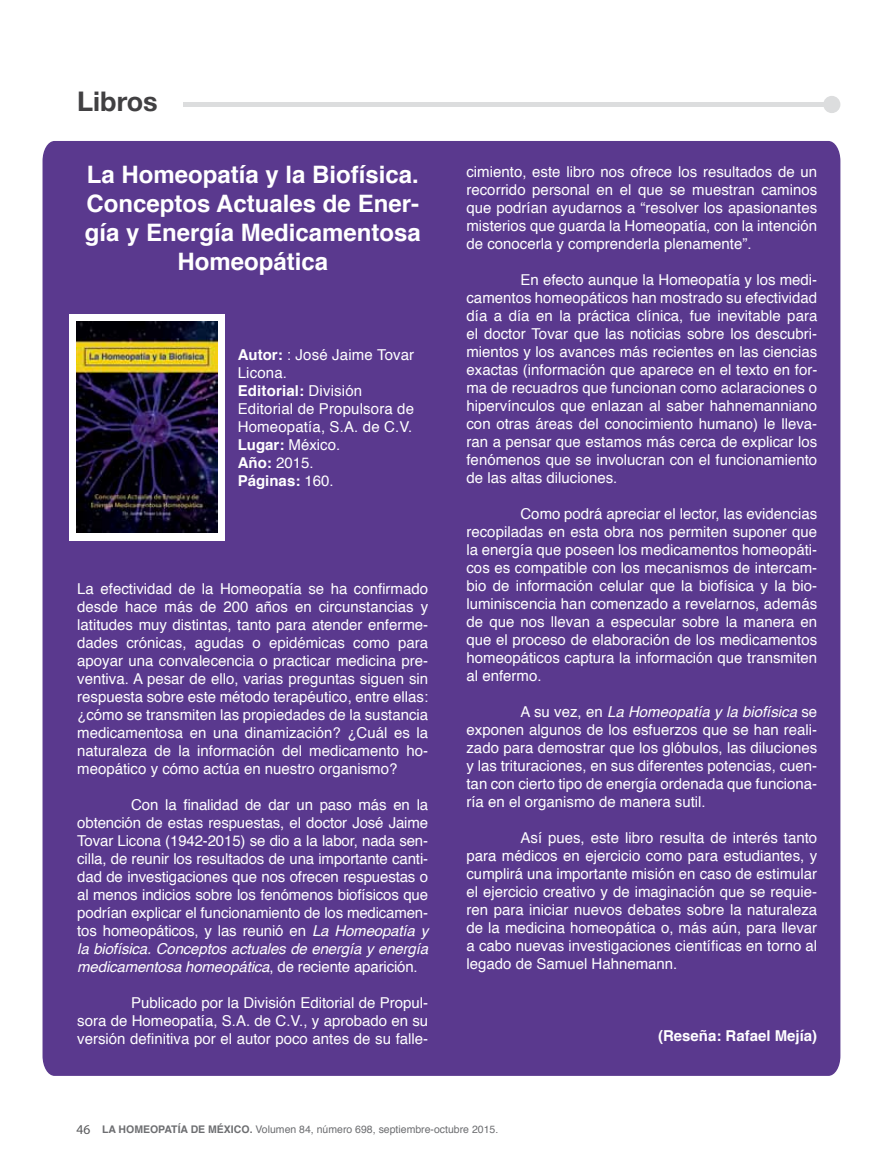
<style>
.page{position:relative;width:893px;height:1170px;background:#fff}
.page>*{position:absolute;margin:0;border:0;box-sizing:border-box;transform-origin:0 0}
.t1{font:700 27px "Helvetica Neue";color:#414042}
.t2{font:700 24px/28.8px "Helvetica";color:#fff;text-align:center}
.t3{font:15px/18px "Helvetica";color:#fff;text-align:justify}
.t4{font:700 15px "Helvetica";color:#fff}
.t5{font:10.5px "Helvetica";color:#6d6e71}
.s1{font-weight:700}
.s2{font-style:italic}
.s3{font-family:"Myriad Pro";font-size:13.5px;color:#58595b}
</style>
<div class="page">
<div style="left:43px;top:141px;width:797px;height:934px;background:#5a398e"></div>
<div style="left:184px;top:102px;width:641px;height:5px;background:#dcddde"></div>
<div style="left:823px;top:96px;width:17px;height:17px;background:#dcddde;border-radius:50%"></div>
<div style="left:69px;top:314px;width:156px;height:226px;background:#fff"></div>
<img style="left:77px;top:321px;width:140px;height:211px">
<hr style="left:892px;top:419px;width:1px;height:318px;background:#9d3345">
<h1 class="t1" style="left:77px;top:80px;width:82px">Libros</h1>
<h2 class="t2" style="left:85px;top:161px;width:338px">La Homeopatía y la Biofísica.<br>Conceptos Actuales de Ener&shy;gía y Energía Medicamentosa<br>Homeopática</h2>
<p class="t3" style="left:238px;top:346px;width:178px;text-align:left"><span class="s1">Autor:</span> : José Jaime Tovar<br>Licona.<br><span class="s1">Editorial:</span> División<br>Editorial de Propulsora de<br>Homeopatía, S.A. de C.V.<br><span class="s1">Lugar:</span> México.<br><span class="s1">Año:</span> 2015.<br><span class="s1">Páginas:</span> 160.</p>
<p class="t3" style="left:77px;top:580px;width:352px">La efectividad de la Homeopatía se ha confirmado desde hace más de 200 años en circunstancias y latitudes muy distintas, tanto para atender enferme&shy;dades crónicas, agudas o epidémicas como para apoyar una convalecencia o practicar medicina pre&shy;ventiva. A pesar de ello, varias preguntas siguen sin respuesta sobre este método terapéutico, entre ellas: ¿cómo se transmiten las propiedades de la sustancia medicamentosa en una dinamización? ¿Cuál es la naturaleza de la información del medicamento ho&shy;meopático y cómo actúa en nuestro organismo?</p>
<p class="t3" style="left:77px;top:796px;width:352px;text-indent:54px">Con la finalidad de dar un paso más en la obtención de estas respuestas, el doctor José Jaime Tovar Licona (1942-2015) se dio a la labor, nada sen&shy;cilla, de reunir los resultados de una importante canti&shy;dad de investigaciones que nos ofrecen respuestas o al menos indicios sobre los fenómenos biofísicos que podrían explicar el funcionamiento de los medicamen&shy;tos homeopáticos, y las reunió en <span class="s2">La Homeopatía y la biofísica. Conceptos actuales de energía y energía medicamentosa homeopática</span>, de reciente aparición.</p>
<p class="t3" style="left:77px;top:994px;width:352px;text-indent:54px">Publicado por la División Editorial de Propul&shy;sora de Homeopatía, S.A. de C.V., y aprobado en su versión definitiva por el autor poco antes de su falle-</p>
<p class="t3" style="left:466px;top:163px;width:352px">cimiento, este libro nos ofrece los resultados de un recorrido personal en el que se muestran caminos que podrían ayudarnos a “resolver los apasionantes misterios que guarda la Homeopatía, con la intención de conocerla y comprenderla plenamente”.</p>
<p class="t3" style="left:466px;top:271px;width:352px;text-indent:54px">En efecto aunque la Homeopatía y los medi&shy;camentos homeopáticos han mostrado su efectividad día a día en la práctica clínica, fue inevitable para el doctor Tovar que las noticias sobre los descubri&shy;mientos y los avances más recientes en las ciencias exactas (información que aparece en el texto en for&shy;ma de recuadros que funcionan como aclaraciones o hipervínculos que enlazan al saber hahnemanniano con otras áreas del conocimiento humano) le lleva&shy;ran a pensar que estamos más cerca de explicar los fenómenos que se involucran con el funcionamiento de las altas diluciones.</p>
<p class="t3" style="left:466px;top:505px;width:352px;text-indent:54px">Como podrá apreciar el lector, las evidencias recopiladas en esta obra nos permiten suponer que la energía que poseen los medicamentos homeopáti&shy;cos es compatible con los mecanismos de intercam&shy;bio de información celular que la biofísica y la bio&shy;luminiscencia han comenzado a revelarnos, además de que nos llevan a especular sobre la manera en que el proceso de elaboración de los medicamentos homeopáticos captura la información que transmiten al enfermo.</p>
<p class="t3" style="left:466px;top:703px;width:352px;text-indent:54px">A su vez, en <span class="s2">La Homeopatía y la biofísica</span> se exponen algunos de los esfuerzos que se han reali&shy;zado para demostrar que los glóbulos, las diluciones y las trituraciones, en sus diferentes potencias, cuen&shy;tan con cierto tipo de energía ordenada que funciona&shy;ría en el organismo de manera sutil.</p>
<p class="t3" style="left:466px;top:829px;width:352px;text-indent:54px">Así pues, este libro resulta de interés tanto para médicos en ejercicio como para estudiantes, y cumplirá una importante misión en caso de estimular el ejercicio creativo y de imaginación que se requie&shy;ren para iniciar nuevos debates sobre la naturaleza de la medicina homeopática o, más aún, para llevar a cabo nuevas investigaciones científicas en torno al legado de Samuel Hahnemann.</p>
<p class="t4" style="left:658px;top:1023px;width:161px">(Reseña: Rafael Mejía)</p>
<p class="t5" style="left:76px;top:1120px;width:423px"><span class="s3">46</span> <span class="s1">LA HOMEOPATÍA DE MÉXICO.</span> Volumen 84, número 698, septiembre-octubre 2015.</p>
</div>
